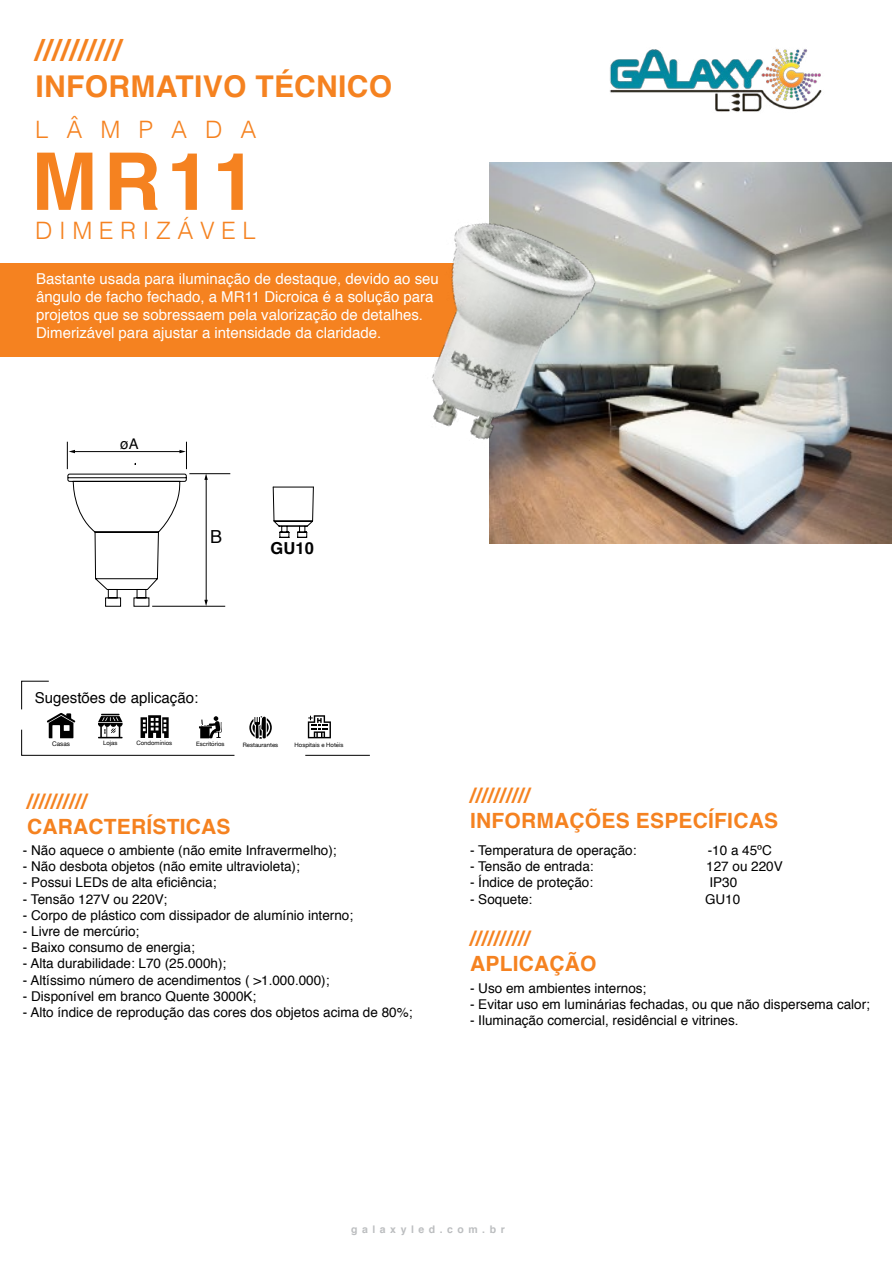
<style>
.page{position:relative;width:893px;height:1263px;background:#fff}
.page>*{position:absolute;margin:0;border:0;box-sizing:border-box;transform-origin:0 0}
.t1{font:700 79.5px "Helvetica";color:#f58220}
.t2{font:700 30px/36px "Helvetica";letter-spacing:.01em;color:#f58220}
.t3{font:300 24px "Helvetica";letter-spacing:.275em;color:#f58220}
.t4{font:300 24px "Helvetica";letter-spacing:.75em;color:#f58220}
.t5{font:700 21px/25.2px "Helvetica";letter-spacing:.01em;color:#f58220}
.t6{font:18px "Helvetica";color:#000}
.t7{font:700 16.5px "Helvetica";color:#000}
.t8{font:15px/18px "Helvetica";color:#fff}
.t9{font:15px "Helvetica";color:#000}
.t10{font:14.7px "Helvetica";color:#000}
.t11{font:13.5px "Helvetica";color:#000}
.t12{font:700 10.5px "Helvetica";letter-spacing:.43em;color:#bcbec0}
.t13{font:6.3px "Helvetica Neue";color:#000}
.t14{font:6px "Helvetica Neue";color:#000}
</style>
<div class="page">
<div style="left:0;top:264px;width:627px;height:93px;background:#f58220"></div>
<img style="left:609px;top:49px;width:213px;height:63px">
<hr style="left:305px;top:755px;width:65px;height:1px;background:#000">
<svg style="left:21px;top:680px;width:214px;height:76px"></svg>
<svg style="left:249px;top:716px;width:23px;height:23px"></svg>
<svg style="left:308px;top:715px;width:23px;height:23px"></svg>
<img style="left:489px;top:162px;width:402px;height:381px">
<hr style="left:206px;top:479px;width:1px;height:122px;background:#000">
<hr style="left:189px;top:473px;width:41px;height:1px;background:#000">
<hr style="left:152px;top:606px;width:73px;height:1px;background:#000">
<svg style="left:204px;top:600px;width:4px;height:6px"></svg>
<svg style="left:204px;top:473px;width:4px;height:7px"></svg>
<img style="left:333px;top:81px;width:352px;height:441px">
<svg style="left:273px;top:487px;width:41px;height:51px"></svg>
<svg style="left:67px;top:442px;width:120px;height:165px"></svg>
<h2 class="t2" style="left:36px;top:33px;width:358px">//////////<br>INFORMATIVO TÉCNICO</h2>
<h3 class="t4" style="left:35px;top:109px;width:223px">LÂMPADA</h3>
<h1 class="t1" style="left:31px;top:118px;width:227px">MR11</h1>
<h3 class="t3" style="left:35px;top:210px;width:222px">DIMERIZÁVEL</h3>
<p class="t8" style="left:36px;top:270px;width:404px">Bastante usada para iluminação de destaque, devido ao seu ângulo de facho fechado, a MR11 Dicroica é a solução para projetos que se sobressaem pela valorização de detalhes.<br>Dimerizável para ajustar a intensidade da claridade.</p>
<p class="t10" style="left:120px;top:433px;width:20px">øA</p>
<h3 class="t6" style="left:210px;top:523px;width:14px">B</h3>
<p class="t7" style="left:270px;top:534px;width:45px">GU10</p>
<p class="t9" style="left:35px;top:686px;width:165px">Sugestões de aplicação:</p>
<p class="t13" style="left:52px;top:739px;width:19px">Casas</p>
<p class="t14" style="left:103px;top:739px;width:16px">Lojas</p>
<p class="t14" style="left:137px;top:739px;width:37px">Condomínios</p>
<p class="t14" style="left:196px;top:740px;width:30px">Escritórios</p>
<p class="t14" style="left:243px;top:740px;width:37px">Restaurantes</p>
<p class="t14" style="left:295px;top:740px;width:50px">Hospitais e Hotéis</p>
<h3 class="t5" style="left:27px;top:789px;width:62px">//////////<br>CARACT</h3>
<h3 class="t5" style="left:117px;top:814px;width:64px">ERÍSTICA</h3>
<h3 class="t5" style="left:217px;top:814px;width:16px">S</h3>
<p class="t11" style="left:23px;top:840px;width:315px">- Não aquece o ambiente (não emite Infravermelho);</p>
<p class="t11" style="left:23px;top:856px;width:278px">- Não desbota objetos (não emite ultravioleta);</p>
<p class="t11" style="left:23px;top:872px;width:195px">- Possui LEDs de alta eficiência;</p>
<p class="t11" style="left:23px;top:888px;width:146px">- Tensão 127V ou 220V;</p>
<p class="t11" style="left:23px;top:905px;width:332px">- Corpo de plástico com dissipador de alumínio interno;</p>
<p class="t11" style="left:23px;top:921px;width:118px">- Livre de mercúrio;</p>
<p class="t11" style="left:23px;top:937px;width:173px">- Baixo consumo de energia;</p>
<p class="t11" style="left:23px;top:953px;width:205px">- Alta durabilidade: L70 (25.000h);</p>
<p class="t11" style="left:23px;top:969px;width:308px">- Altíssimo número de acendimentos ( &gt;1.000.000);</p>
<p class="t11" style="left:23px;top:986px;width:235px">- Disponível em branco Quente 3000K;</p>
<p class="t11" style="left:23px;top:1002px;width:391px">- Alto índice de reprodução das cores dos objetos acima de 80%;</p>
<h3 class="t5" style="left:470px;top:783px;width:62px">//////////<br>INFORMA</h3>
<h3 class="t5" style="left:569px;top:809px;width:158px">ÇÕES ESPECÍFICA</h3>
<h3 class="t5" style="left:764px;top:809px;width:16px">S</h3>
<p class="t11" style="left:470px;top:840px;width:168px">- Temperatura de operação:</p>
<p class="t11" style="left:708px;top:840px;width:66px">-10 a 45ºC</p>
<p class="t11" style="left:470px;top:856px;width:125px">- Tensão de entrada:</p>
<p class="t11" style="left:706px;top:856px;width:78px">127 ou 220V</p>
<p class="t11" style="left:470px;top:872px;width:125px">- Índice de proteção:</p>
<p class="t11" style="left:709px;top:872px;width:29px">IP30</p>
<p class="t11" style="left:470px;top:888px;width:64px">- Soquete:</p>
<p class="t11" style="left:705px;top:888px;width:37px">GU10</p>
<h3 class="t5" style="left:470px;top:926px;width:124px">//////////<br>APLICAÇÃO</h3>
<p class="t11" style="left:470px;top:977px;width:178px">- Uso em ambientes internos;</p>
<p class="t11" style="left:470px;top:994px;width:401px">- Evitar uso em luminárias fechadas, ou que não dispersema calor;</p>
<p class="t11" style="left:470px;top:1010px;width:270px">- Iluminação comercial, residêncial e vitrines.</p>
<p class="t12" style="left:351px;top:1220px;width:155px">GALAXYLED.COM.BR</p>
</div>
